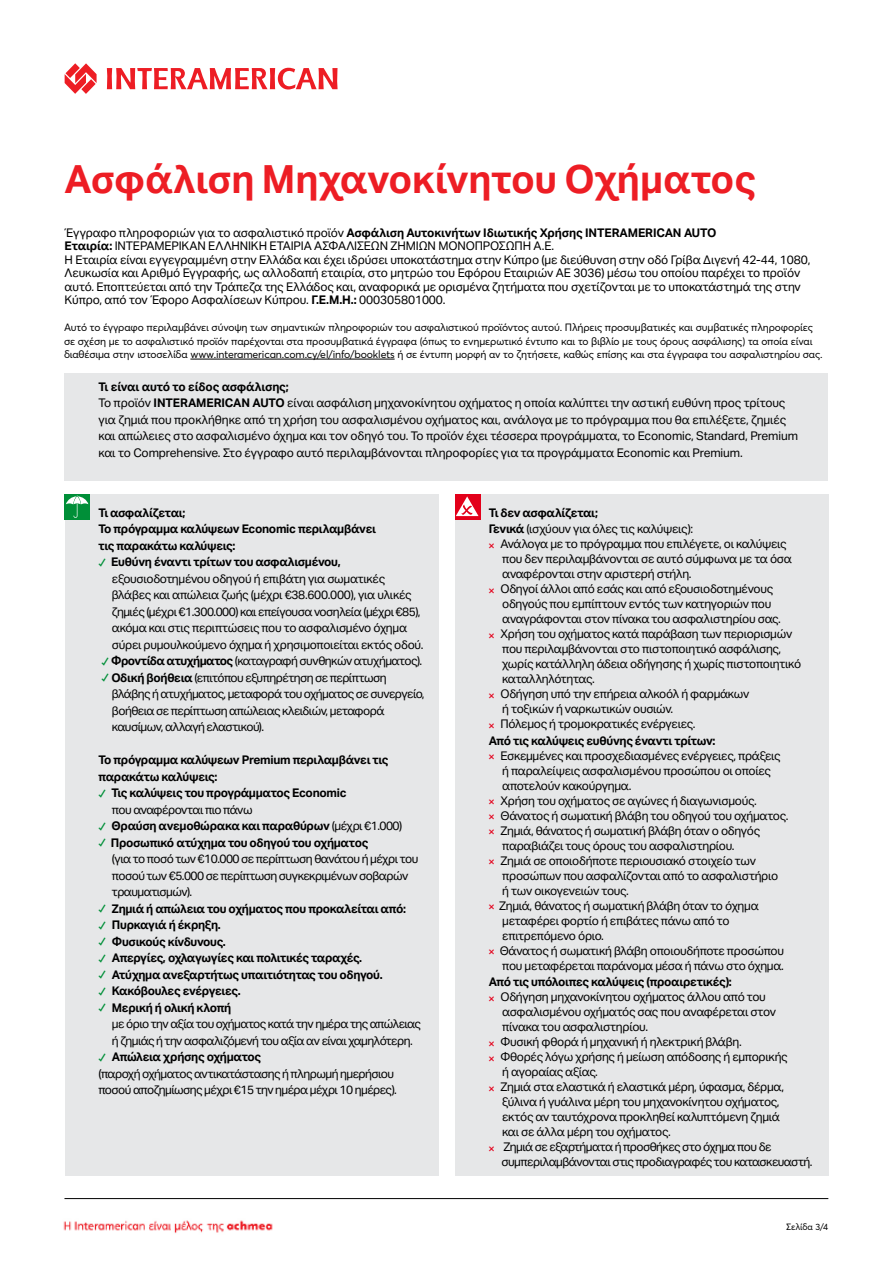
<style>
.page{position:relative;width:893px;height:1263px;background:#fff}
.page>*{position:absolute;margin:0;border:0;box-sizing:border-box;transform-origin:0 0}
.t1{font:700 39px "Aktiv Grotesk";color:#ed1d24}
.t2{font:12px/16.5px "Aktiv Grotesk";letter-spacing:-.025em;color:#000}
.t3{font:12px/16.5px "Aktiv Grotesk";letter-spacing:-.045em;color:#000}
.t4{font:700 12px/16.5px "Aktiv Grotesk";letter-spacing:-.025em;color:#000}
.t5{font:10.5px/13.5px "Anytime Sans";letter-spacing:-.01em;color:#000}
.t6{font:9px "Anytime Sans";letter-spacing:-.015em;color:#000}
.s1{font-weight:700}
.s2{font-family:"Anytime Sans";font-weight:700;color:#008f38}
.s3{font-family:"Anytime Sans";color:#008f38}
.s4{font-weight:400}
.s5{font-family:"Anytime Sans";font-size:15px;color:#e3001a}
</style>
<div class="page">
<img style="left:63px;top:1220px;width:210px;height:14px">
<div style="left:65px;top:494px;width:373px;height:681px;background:#e6e7e8"></div>
<div style="left:64px;top:373px;width:764px;height:108px;background:#e6e7e8"></div>
<div style="left:64px;top:494px;width:26px;height:25px;background:#008f38"></div>
<svg style="left:66px;top:495px;width:22px;height:23px"></svg>
<hr style="left:64px;top:1198px;width:764px;height:1px;background:#000">
<hr style="left:190px;top:359px;width:205px;height:1px;background:#000">
<div style="left:455px;top:494px;width:373px;height:681px;background:#e6e7e8"></div>
<svg style="left:455px;top:494px;width:25px;height:25px"></svg>
<svg style="left:456px;top:496px;width:22px;height:20px"></svg>
<svg style="left:65px;top:63px;width:32px;height:31px"></svg>
<svg style="left:107px;top:68px;width:231px;height:22px"></svg>
<h1 class="t1" style="left:65px;top:155px;width:693px">Ασφάλιση Μηχανοκίνητου Οχήματος</h1>
<p class="t2" style="left:65px;top:226px;width:747px;line-height:13.5px">Έγγραφο πληροφοριών για το ασφαλιστικό προϊόν <span class="s1">Ασφάλιση Αυτοκινήτων Ιδιωτικής Χρήσης INTERAMERICAN AUTO<br>Εταιρία:</span> ΙΝΤΕΡΑΜΕΡΙΚΑΝ ΕΛΛΗΝΙΚΗ ΕΤΑΙΡΙΑ ΑΣΦΑΛΙΣΕΩΝ ΖΗΜΙΩΝ ΜΟΝΟΠΡΟΣΩΠΗ Α.Ε.<br>Η Εταιρία είναι εγγεγραμμένη στην Ελλάδα και έχει ιδρύσει υποκατάστημα στην Κύπρο (με διεύθυνση στην οδό Γρίβα Διγενή 42-44, 1080, Λευκωσία και Αριθμό Εγγραφής, ως αλλοδαπή εταιρία, στο μητρώο του Εφόρου Εταιριών ΑΕ 3036) μέσω του οποίου παρέχει το προϊόν αυτό. Εποπτεύεται από την Τράπεζα της Ελλάδος και, αναφορικά με ορισμένα ζητήματα που σχετίζονται με το υποκατάστημά της στην Κύπρο, από τον Έφορο Ασφαλίσεων Κύπρου. <span class="s1">Γ.Ε.Μ.Η.:</span> 000305801000.</p>
<p class="t5" style="left:64px;top:320px;width:760px">Αυτό το έγγραφο περιλαμβάνει σύνοψη των σημαντικών πληροφοριών του ασφαλιστικού προϊόντος αυτού. Πλήρεις προσυμβατικές και συμβατικές πληροφορίες σε σχέση με το ασφαλιστικό προϊόν παρέχονται στα προσυμβατικά έγγραφα (όπως το ενημερωτικό έντυπο και το βιβλίο με τους όρους ασφάλισης) τα οποία είναι διαθέσιμα στην ιστοσελίδα www.interamerican.com.cy/el/info/booklets ή σε έντυπη μορφή αν το ζητήσετε, καθώς επίσης και στα έγγραφα του ασφαλιστηρίου σας.</p>
<p class="t2" style="left:98px;top:378px;width:701px"><span class="s1">Τι είναι αυτό το είδος ασφάλισης;<br></span>Το προϊόν <span class="s1">INTERAMERICAN AUTO</span> είναι ασφάλιση μηχανοκίνητου οχήματος η οποία καλύπτει την αστική ευθύνη προς τρίτους για ζημιά που προκλήθηκε από τη χρήση του ασφαλισμένου οχήματος και, ανάλογα με το πρόγραμμα που θα επιλέξετε, ζημιές και απώλειες στο ασφαλισμένο όχημα και τον οδηγό του. Το προϊόν έχει τέσσερα προγράμματα, το Economic, Standard, Premium και το Comprehensive. Στο έγγραφο αυτό περιλαμβάνονται πληροφορίες για τα προγράμματα Economic και Premium.</p>
<p class="t4" style="left:98px;top:504px;width:279px">Τι ασφαλίζεται;<br>Το πρόγραμμα καλύψεων Economic περιλαμβάνει τις παρακάτω καλύψεις:</p>
<p class="t2" style="left:112px;top:553px;width:313px;text-indent:-14px"><span class="s2">✓</span> <span class="s1">Ευθύνη έναντι τρίτων του ασφαλισμένου, </span>εξουσιοδοτημένου οδηγού ή επιβάτη για σωματικές βλάβες και απώλεια ζωής (μέχρι €38.600.000), για υλικές ζημιές (μέχρι €1.300.000) και επείγουσα νοσηλεία (μέχρι €85), ακόμα και στις περιπτώσεις που το ασφαλισμένο όχημα σύρει ρυμουλκούμενο όχημα ή χρησιμοποιείται εκτός οδού.</p>
<p class="t3" style="left:101px;top:652px;width:322px"><span class="s2">✓</span> <span class="s1">Φροντίδα ατυχήματος</span> (καταγραφή συνθηκών ατυχήματος).</p>
<p class="t3" style="left:112px;top:669px;width:314px;text-indent:-11px"><span class="s2">✓</span> <span class="s1">Οδική βοήθεια</span> (επιτόπου εξυπηρέτηση σε περίπτωση βλάβης ή ατυχήματος, μεταφορά του οχήματος σε συνεργείο, βοήθεια σε περίπτωση απώλειας κλειδιών, μεταφορά καυσίμων, αλλαγή ελαστικού).</p>
<p class="t4" style="left:98px;top:751px;width:292px">Το πρόγραμμα καλύψεων Premium περιλαμβάνει τις παρακάτω καλύψεις:</p>
<p class="t4" style="left:112px;top:784px;width:236px;text-indent:-14px"><span class="s3">✓</span> Τις καλύψεις του προγράμματος Economic <span class="s4">που αναφέρονται πιο πάνω</span></p>
<p class="t4" style="left:98px;top:817px;width:305px"><span class="s3">✓</span> Θραύση ανεμοθώρακα και παραθύρων <span class="s4">(μέχρι €1.000)</span></p>
<p class="t3" style="left:112px;top:834px;width:308px;text-indent:-14px"><span class="s2">✓</span> <span class="s1">Προσωπικό ατύχημα του οδηγού του οχήματος<br></span>(για το ποσό των €10.000 σε περίπτωση θανάτου ή μέχρι του ποσού των €5.000 σε περίπτωση συγκεκριμένων σοβαρών τραυματισμών).</p>
<p class="t4" style="left:98px;top:900px;width:309px"><span class="s3">✓</span> Ζημιά ή απώλεια του οχήματος που προκαλείται από:</p>
<p class="t4" style="left:98px;top:916px;width:124px"><span class="s3">✓</span> Πυρκαγιά ή έκρηξη.</p>
<p class="t4" style="left:98px;top:933px;width:129px"><span class="s3">✓</span> Φυσικούς κίνδυνους.</p>
<p class="t4" style="left:98px;top:949px;width:265px"><span class="s3">✓</span> Απεργίες, οχλαγωγίες και πολιτικές ταραχές.</p>
<p class="t4" style="left:98px;top:966px;width:286px"><span class="s3">✓</span> Ατύχημα ανεξαρτήτως υπαιτιότητας του οδηγού.</p>
<p class="t4" style="left:98px;top:982px;width:144px"><span class="s3">✓</span> Κακόβουλες ενέργειες.</p>
<p class="t3" style="left:112px;top:999px;width:310px;text-indent:-14px"><span class="s2">✓</span> <span class="s1">Μερική ή ολική κλοπή<br></span>με όριο την αξία του οχήματος κατά την ημέρα της απώλειας ή ζημιάς ή την ασφαλιζόμενή του αξία αν είναι χαμηλότερη.</p>
<p class="t3" style="left:98px;top:1048px;width:300px"><span class="s2">✓</span> <span class="s1">Απώλεια χρήσης οχήματος<br></span>(παροχή οχήματος αντικατάστασης ή πληρωμή ημερήσιου ποσού αποζημίωσης μέχρι €15 την ημέρα μέχρι 10 ημέρες).</p>
<p class="t2" style="left:489px;top:504px;width:206px"><span class="s1">Τι δεν ασφαλίζεται;<br>Γενικά</span> (ισχύουν για όλες τις καλύψεις):</p>
<p class="t2" style="left:489px;top:535px;width:299px"><span class="s5">✕</span> Ανάλογα με το πρόγραμμα που επιλέγετε, οι καλύψεις</p>
<p class="t2" style="left:502px;top:550px;width:291px">που δεν περιλαμβάνονται σε αυτό σύμφωνα με τα όσα</p>
<p class="t2" style="left:502px;top:565px;width:191px">αναφέρονται στην αριστερή στήλη.</p>
<p class="t2" style="left:489px;top:580px;width:286px"><span class="s5">✕</span> Οδηγοί άλλοι από εσάς και από εξουσιοδοτημένους</p>
<p class="t2" style="left:502px;top:595px;width:271px">οδηγούς που εμπίπτουν εντός των κατηγοριών που</p>
<p class="t2" style="left:502px;top:610px;width:280px">αναγράφονται στον πίνακα του ασφαλιστηρίου σας.</p>
<p class="t2" style="left:489px;top:625px;width:305px"><span class="s5">✕</span> Χρήση του οχήματος κατά παράβαση των περιορισμών</p>
<p class="t2" style="left:502px;top:640px;width:281px">που περιλαμβάνονται στο πιστοποιητικό ασφάλισης,</p>
<p class="t2" style="left:502px;top:655px;width:300px">χωρίς κατάλληλη άδεια οδήγησης ή χωρίς πιστοποιητικό</p>
<p class="t2" style="left:502px;top:670px;width:94px">καταλληλότητας.</p>
<p class="t2" style="left:489px;top:685px;width:262px"><span class="s5">✕</span> Οδήγηση υπό την επήρεια αλκοόλ ή φαρμάκων</p>
<p class="t2" style="left:502px;top:700px;width:173px">ή τοξικών ή ναρκωτικών ουσιών.</p>
<p class="t2" style="left:489px;top:715px;width:208px"><span class="s5">✕</span> Πόλεμος ή τρομοκρατικές ενέργειες.</p>
<p class="t4" style="left:489px;top:732px;width:228px">Από τις καλύψεις ευθύνης έναντι τρίτων:</p>
<p class="t2" style="left:489px;top:747px;width:293px"><span class="s5">✕</span> Εσκεμμένες και προσχεδιασμένες ενέργειες, πράξεις</p>
<p class="t2" style="left:502px;top:762px;width:270px">ή παραλείψεις ασφαλισμένου προσώπου οι οποίες</p>
<p class="t2" style="left:502px;top:777px;width:131px">αποτελούν κακούργημα.</p>
<p class="t2" style="left:489px;top:792px;width:270px"><span class="s5">✕</span> Χρήση του οχήματος σε αγώνες ή διαγωνισμούς.</p>
<p class="t2" style="left:489px;top:807px;width:301px"><span class="s5">✕</span> Θάνατος ή σωματική βλάβη του οδηγού του οχήματος.</p>
<p class="t2" style="left:489px;top:822px;width:273px"><span class="s5">✕</span> Ζημιά, θάνατος ή σωματική βλάβη όταν ο οδηγός</p>
<p class="t2" style="left:502px;top:837px;width:234px">παραβιάζει τους όρους του ασφαλιστηρίου.</p>
<p class="t2" style="left:489px;top:852px;width:269px"><span class="s5">✕</span> Ζημιά σε οποιοδήποτε περιουσιακό στοιχείο των</p>
<p class="t2" style="left:502px;top:867px;width:278px">προσώπων που ασφαλίζονται από το ασφαλιστήριο</p>
<p class="t2" style="left:502px;top:882px;width:128px">ή των οικογενειών τους.</p>
<p class="t2" style="left:489px;top:897px;width:271px"><span class="s5">✕</span> Ζημιά, θάνατος ή σωματική βλάβη όταν το όχημα</p>
<p class="t2" style="left:502px;top:912px;width:229px">μεταφέρει φορτίο ή επιβάτες πάνω από το</p>
<p class="t2" style="left:502px;top:927px;width:103px">επιτρεπόμενο όριο.</p>
<p class="t2" style="left:489px;top:942px;width:297px"><span class="s5">✕</span> Θάνατος ή σωματική βλάβη οποιουδήποτε προσώπου</p>
<p class="t2" style="left:502px;top:957px;width:283px">που μεταφέρεται παράνομα μέσα ή πάνω στο όχημα.</p>
<p class="t4" style="left:489px;top:973px;width:245px">Από τις υπόλοιπες καλύψεις (προαιρετικές):</p>
<p class="t2" style="left:489px;top:988px;width:279px"><span class="s5">✕</span> Οδήγηση μηχανοκίνητου οχήματος άλλου από του</p>
<p class="t2" style="left:502px;top:1003px;width:275px">ασφαλισμένου οχήματός σας που αναφέρεται στον</p>
<p class="t2" style="left:502px;top:1018px;width:147px">πίνακα του ασφαλιστηρίου.</p>
<p class="t2" style="left:489px;top:1033px;width:254px"><span class="s5">✕</span> Φυσική φθορά ή μηχανική ή ηλεκτρική βλάβη.</p>
<p class="t2" style="left:489px;top:1048px;width:300px"><span class="s5">✕</span> Φθορές λόγω χρήσης ή μείωση απόδοσης ή εμπορικής</p>
<p class="t2" style="left:502px;top:1063px;width:97px">ή αγοραίας αξίας.</p>
<p class="t2" style="left:489px;top:1078px;width:297px"><span class="s5">✕</span> Ζημιά στα ελαστικά ή ελαστικά μέρη, ύφασμα, δέρμα,</p>
<p class="t2" style="left:502px;top:1093px;width:279px">ξύλινα ή γυάλινα μέρη του μηχανοκίνητου οχήματος,</p>
<p class="t2" style="left:502px;top:1108px;width:279px">εκτός αν ταυτόχρονα προκληθεί καλυπτόμενη ζημιά</p>
<p class="t2" style="left:502px;top:1123px;width:170px">και σε άλλα μέρη του οχήματος.</p>
<p class="t3" style="left:489px;top:1138px;width:284px"><span class="s5">✕</span> Ζημιά σε εξαρτήματα ή προσθήκες στο όχημα που δε</p>
<p class="t3" style="left:501px;top:1153px;width:313px">συμπεριλαμβάνονται στις προδιαγραφές του κατασκευαστή.</p>
<p class="t6" style="left:786px;top:1221px;width:44px">Σελίδα 3/4</p>
</div>
